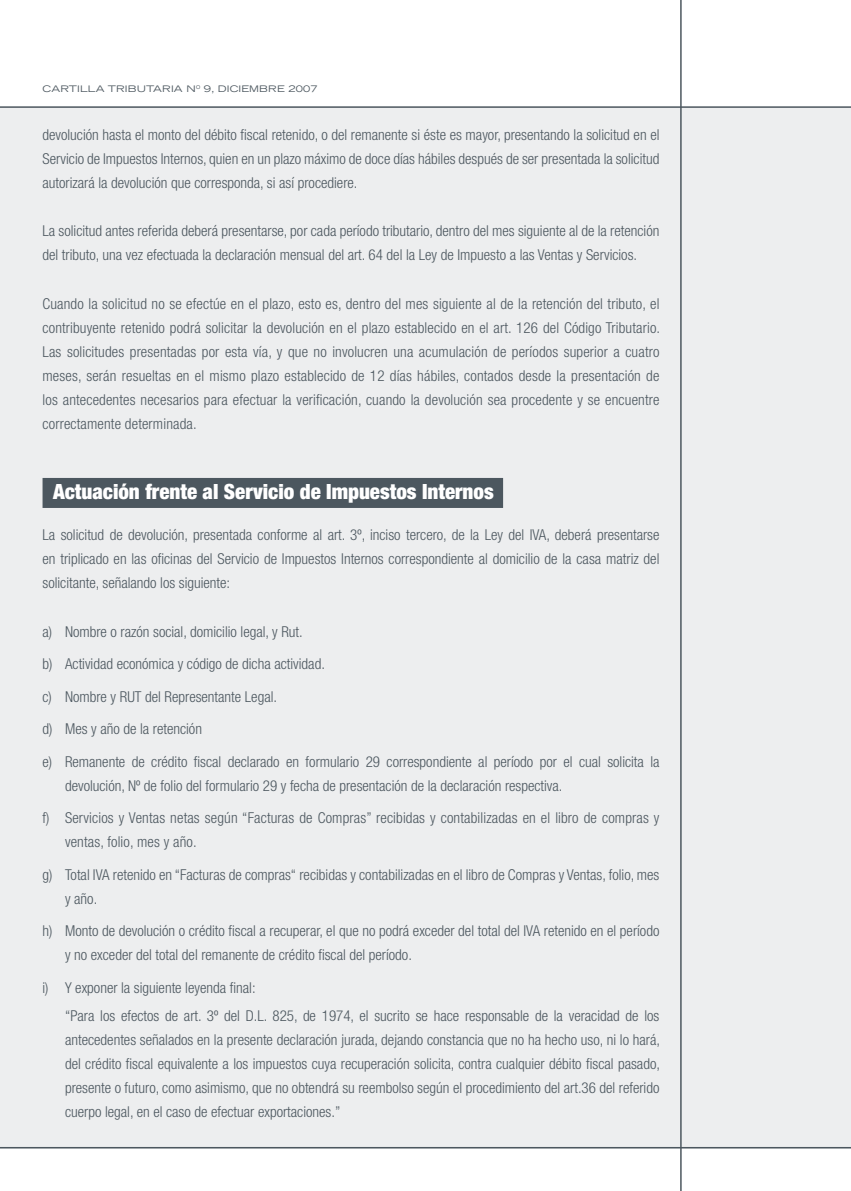
<style>
.page{position:relative;width:851px;height:1191px;background:#fff}
.page>*{position:absolute;margin:0;border:0;box-sizing:border-box;transform-origin:0 0}
.t1{font:900 condensed 21px "Helvetica Neue";color:#fff}
.t2{font:300 condensed 15px/24px "Helvetica Neue";color:#4c575f}
.t3{font:expanded 9px "Trade Gothic LH";letter-spacing:.01em;color:#4c575f;scale:1.1 1}
.s1{font-weight:700;color:#4c575f}
</style>
<div class="page">
<div style="left:0;top:107px;width:850px;height:1041px;background:#edeeef"></div>
<hr style="left:0;top:106px;width:850px;height:2px;background:#4c575f">
<hr style="left:0;top:1147px;width:850px;height:1px;background:#4c575f">
<hr style="left:680px;top:0;width:1px;height:1191px;background:#4c575f">
<hr style="left:850px;top:107px;width:1px;height:1041px;background:#edeeef">
<div style="left:43px;top:478px;width:460px;height:30px;background:#4c575f"></div>
<p class="t3" style="left:43px;top:82px;width:66px">CARTILLA TRI</p>
<p class="t3" style="left:128px;top:82px;width:25px">BUTARIA</p>
<p class="t3" style="left:186px;top:82px;width:120px">N<sup>0</sup> 9, DICI EMBR E 2007</p>
<p class="t2" style="left:43px;top:122px;width:618px;text-align:justify">devolución hasta el monto del débito fiscal retenido, o del remanente si éste es mayor, presentando la solicitud en el Servicio de Impuestos Internos, quien en un plazo máximo de doce días hábiles después de ser presentada la solicitud autorizará la devolución que corresponda, si así procediere.</p>
<p class="t2" style="left:43px;top:219px;width:618px">La solicitud antes referida deberá presentarse, por cada período tributario, dentro del mes siguiente al de la retención del tributo, una vez efectuada la declaración mensual del art. 64 del la Ley de Impuesto a las Ventas y Servicios.</p>
<p class="t2" style="left:43px;top:291px;width:619px;text-align:justify">Cuando la solicitud no se efectúe en el plazo, esto es, dentro del mes siguiente al de la retención del tributo, el contribuyente retenido podrá solicitar la devolución en el plazo establecido en el art. 126 del Código Tributario.<br>Las solicitudes presentadas por esta vía, y que no involucren una acumulación de períodos superior a cuatro meses, serán resueltas en el mismo plazo establecido de 12 días hábiles, contados desde la presentación de los antecedentes necesarios para efectuar la verificación, cuando la devolución sea procedente y se encuentre correctamente determinada.</p>
<h1 class="t1" style="left:53px;top:479px;width:452px">Actuación frente al Servicio de Impuestos Internos<span class="s1">..</span></h1>
<p class="t2" style="left:43px;top:523px;width:618px;text-align:justify">La solicitud de devolución, presentada conforme al art. 3º, inciso tercero, de la Ley del IVA, deberá presentarse en triplicado en las oficinas del Servicio de Impuestos Internos correspondiente al domicilio de la casa matriz del solicitante, señalando los siguiente:</p>
<p class="t2" style="left:43px;top:615px;width:618px;line-height:32.5px">a) Nombre o razón social, domicilio legal, y Rut.<br>b) Actividad económica y código de dicha actividad.<br>c) Nombre y RUT del Representante Legal.<br>d) Mes y año de la retención<br>e) Remanente de crédito fiscal declarado en formulario 29 correspondiente al período por el cual solicita la</p>
<p class="t2" style="left:43px;top:769px;width:618px;line-height:32.5px;text-indent:22px">devolución, Nº de folio del formulario 29 y fecha de presentación de la declaración respectiva.<br>f) Servicios y Ventas netas según “Facturas de Compras” recibidas y contabilizadas en el libro de compras y</p>
<p class="t2" style="left:43px;top:825px;width:618px;line-height:32.5px;text-indent:22px">ventas, folio, mes y año.<br>g) Total IVA retenido en “Facturas de compras“ recibidas y contabilizadas en el libro de Compras y Ventas, folio, mes</p>
<p class="t2" style="left:43px;top:882px;width:618px;line-height:32.5px;text-indent:22px">y año.<br>h) Monto de devolución o crédito fiscal a recuperar, el que no podrá exceder del total del IVA retenido en el período</p>
<p class="t2" style="left:43px;top:938px;width:371px;line-height:32.5px;text-indent:22px">y no exceder del total del remanente de crédito fiscal del período. i) Y exponer la siguiente leyenda final:</p>
<p class="t2" style="left:65px;top:1003px;width:596px;text-align:justify">“Para los efectos de art. 3º del D.L. 825, de 1974, el sucrito se hace responsable de la veracidad de los antecedentes señalados en la presente declaración jurada, dejando constancia que no ha hecho uso, ni lo hará, del crédito fiscal equivalente a los impuestos cuya recuperación solicita, contra cualquier débito fiscal pasado, presente o futuro, como asimismo, que no obtendrá su reembolso según el procedimiento del art.36 del referido cuerpo legal, en el caso de efectuar exportaciones.”</p>
</div>
